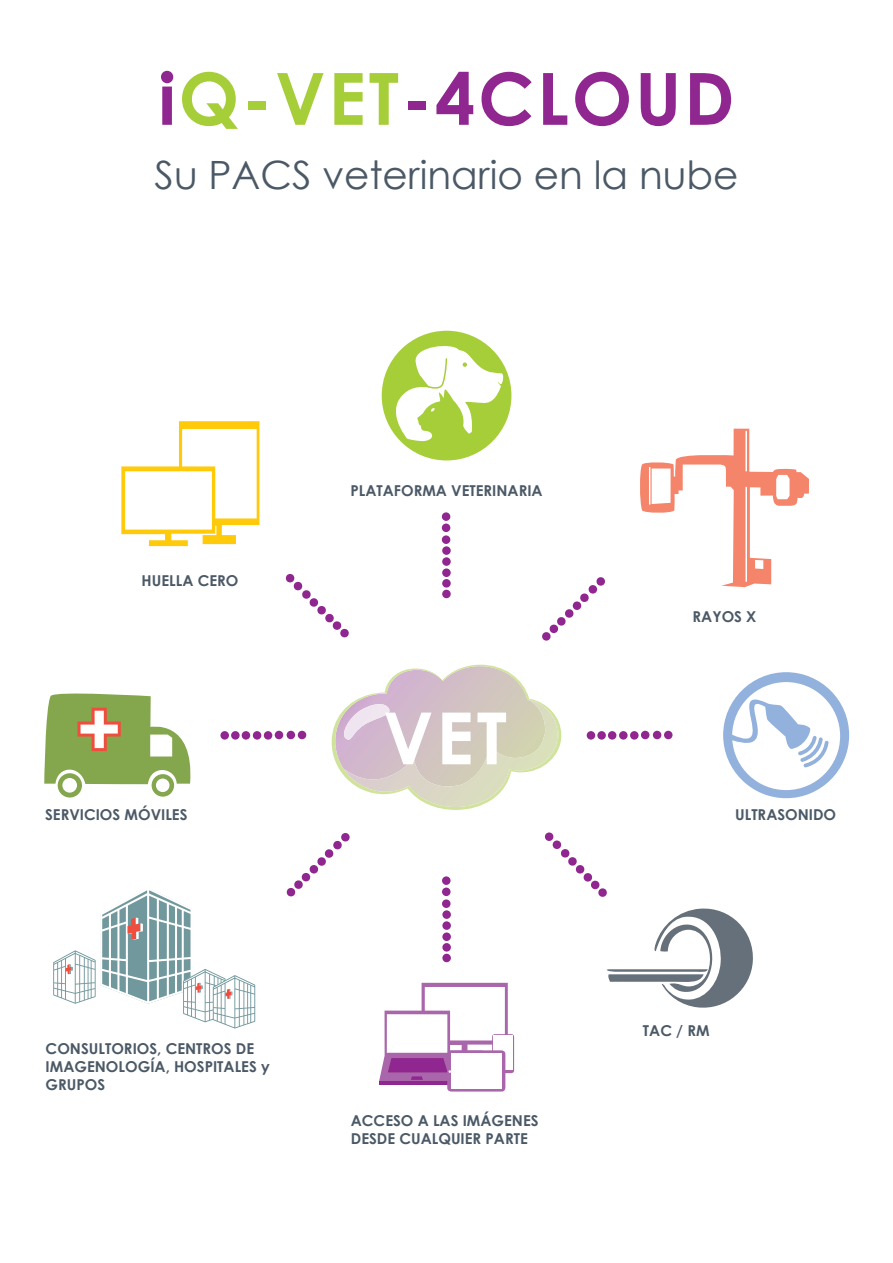
<style>
.page{position:relative;width:893px;height:1263px;background:#fff}
.page>*{position:absolute;margin:0;border:0;box-sizing:border-box;transform-origin:0 0}
.t1{font:700 72px "Century Gothic";letter-spacing:.04em;color:#90268f}
.t2{font:700 72px "Century Gothic";color:#fff}
.t3{font:39px "Century Gothic";color:#4b5966}
.t4{font:700 15px/18px "Century Gothic";color:#4b5966}
.s1{color:#a6ce39}
</style>
<div class="page">
<div style="left:587px;top:731px;width:8px;height:9px;background:#90268f;border-radius:50%"></div>
<div style="left:597px;top:731px;width:9px;height:9px;background:#90268f;border-radius:50%"></div>
<div style="left:608px;top:731px;width:8px;height:9px;background:#90268f;border-radius:50%"></div>
<div style="left:619px;top:731px;width:9px;height:9px;background:#90268f;border-radius:50%"></div>
<div style="left:630px;top:731px;width:9px;height:9px;background:#90268f;border-radius:50%"></div>
<div style="left:641px;top:731px;width:8px;height:8px;background:#90268f;border-radius:50%"></div>
<div style="left:653px;top:731px;width:8px;height:8px;background:#90268f;border-radius:50%"></div>
<div style="left:664px;top:731px;width:8px;height:8px;background:#90268f;border-radius:50%"></div>
<svg style="left:542px;top:577px;width:63px;height:64px"></svg>
<svg style="left:286px;top:833px;width:64px;height:64px"></svg>
<svg style="left:285px;top:574px;width:64px;height:64px"></svg>
<svg style="left:544px;top:832px;width:63px;height:65px"></svg>
<div style="left:442px;top:590px;width:9px;height:8px;background:#90268f;border-radius:50%"></div>
<div style="left:442px;top:579px;width:9px;height:9px;background:#90268f;border-radius:50%"></div>
<div style="left:442px;top:568px;width:9px;height:9px;background:#90268f;border-radius:50%"></div>
<div style="left:442px;top:557px;width:9px;height:9px;background:#90268f;border-radius:50%"></div>
<div style="left:442px;top:546px;width:9px;height:9px;background:#90268f;border-radius:50%"></div>
<div style="left:442px;top:535px;width:8px;height:9px;background:#90268f;border-radius:50%"></div>
<div style="left:442px;top:523px;width:8px;height:9px;background:#90268f;border-radius:50%"></div>
<div style="left:442px;top:512px;width:8px;height:9px;background:#90268f;border-radius:50%"></div>
<div style="left:442px;top:954px;width:9px;height:8px;background:#90268f;border-radius:50%"></div>
<div style="left:442px;top:943px;width:9px;height:8px;background:#90268f;border-radius:50%"></div>
<div style="left:442px;top:932px;width:9px;height:9px;background:#90268f;border-radius:50%"></div>
<div style="left:442px;top:921px;width:9px;height:9px;background:#90268f;border-radius:50%"></div>
<div style="left:442px;top:910px;width:9px;height:9px;background:#90268f;border-radius:50%"></div>
<div style="left:442px;top:899px;width:9px;height:9px;background:#90268f;border-radius:50%"></div>
<div style="left:442px;top:887px;width:9px;height:9px;background:#90268f;border-radius:50%"></div>
<div style="left:442px;top:876px;width:9px;height:9px;background:#90268f;border-radius:50%"></div>
<div style="left:220px;top:731px;width:9px;height:9px;background:#90268f;border-radius:50%"></div>
<div style="left:231px;top:731px;width:9px;height:9px;background:#90268f;border-radius:50%"></div>
<div style="left:242px;top:731px;width:8px;height:9px;background:#90268f;border-radius:50%"></div>
<div style="left:253px;top:731px;width:8px;height:9px;background:#90268f;border-radius:50%"></div>
<div style="left:264px;top:731px;width:8px;height:9px;background:#90268f;border-radius:50%"></div>
<div style="left:275px;top:731px;width:8px;height:8px;background:#90268f;border-radius:50%"></div>
<div style="left:287px;top:731px;width:8px;height:8px;background:#90268f;border-radius:50%"></div>
<div style="left:298px;top:731px;width:8px;height:8px;background:#90268f;border-radius:50%"></div>
<svg style="left:121px;top:421px;width:138px;height:125px"></svg>
<svg style="left:44px;top:693px;width:147px;height:104px"></svg>
<svg style="left:332px;top:665px;width:229px;height:145px"></svg>
<svg style="left:53px;top:890px;width:202px;height:138px"></svg>
<hr style="left:379px;top:1081px;width:80px;height:4px;background:#90268f">
<div style="left:492px;top:1034px;width:22px;height:39px;background:#a966aa;border-radius:3px"></div>
<div style="left:494px;top:1035px;width:19px;height:35px;background:#fff"></div>
<div style="left:447px;top:1050px;width:58px;height:41px;background:#a966aa;border-radius:4px"></div>
<div style="left:452px;top:1053px;width:50px;height:36px;background:#fff"></div>
<svg style="left:379px;top:983px;width:129px;height:99px"></svg>
<svg style="left:607px;top:908px;width:146px;height:100px"></svg>
<svg style="left:723px;top:672px;width:126px;height:126px"></svg>
<svg style="left:640px;top:429px;width:169px;height:158px"></svg>
<svg style="left:382px;top:331px;width:129px;height:129px"></svg>
<h1 class="t1" style="left:158px;top:44px;width:577px">i<span class="s1">Q-VET</span>-4CLOUD</h1>
<h2 class="t3" style="left:155px;top:148px;width:585px">Su PACS veterinario en la nube</h2>
<p class="t4" style="left:142px;top:571px;width:98px">HUELLA CERO</p>
<p class="t4" style="left:45px;top:805px;width:144px">SERVICIOS MÓVILES</p>
<p class="t4" style="left:350px;top:481px;width:194px">PLATAFORMA VETERINARIA</p>
<h1 class="t2" style="left:383px;top:683px;width:125px">VET</h1>
<p class="t4" style="left:46px;top:1039px;width:226px">CONSULTORIOS, CENTROS DE<br>IMAGENOLOGÍA, HOSPITALES y<br>GRUPOS</p>
<p class="t4" style="left:351px;top:1111px;width:189px">ACCESO A LAS IMÁGENES<br>DESDE CUALQUIER PARTE</p>
<p class="t4" style="left:693px;top:607px;width:65px">RAYOS X</p>
<p class="t4" style="left:735px;top:805px;width:103px">ULTRASONIDO</p>
<p class="t4" style="left:643px;top:1021px;width:68px">TAC / RM</p>
</div>
